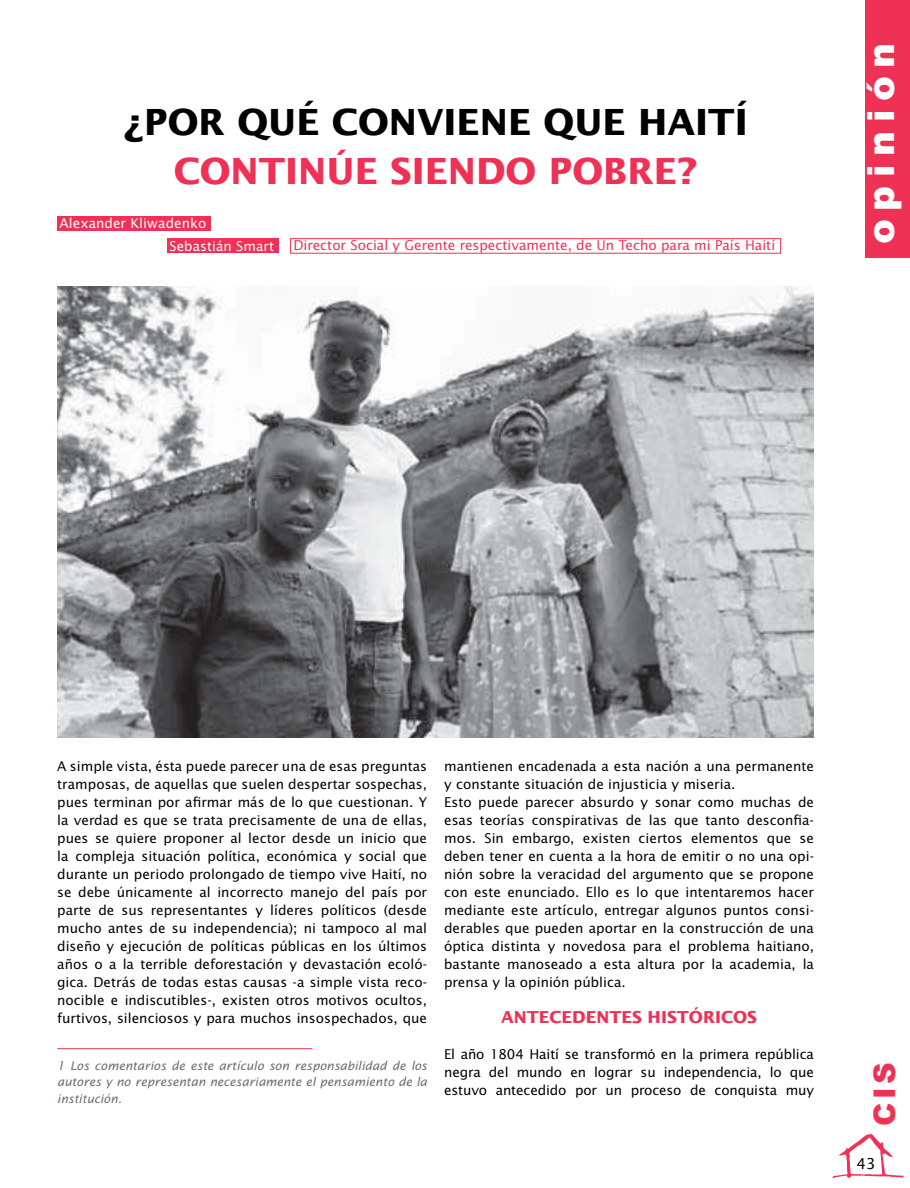
<style>
.page{position:relative;width:910px;height:1188px;background:#fff}
.page>*{position:absolute;margin:0;border:0;box-sizing:border-box;transform-origin:0 0}
.t1{font:700 36px "Lucida Sans";color:#000}
.t2{font:700 36px "Lucida Sans";color:#ee3155}
.t3{font:900 30px "Arial";color:#ee3155}
.t4{font:700 16.5px "Lucida Sans";color:#ee3155}
.t5{font:15px "Lucida Sans";color:#000}
.t6{font:13.5px/18px "Lucida Sans";color:#000;text-align:justify}
.t7{font:13.5px "Lucida Sans";color:#ee3155}
.t8{font:13.5px/22.8px "Lucida Sans";color:#fff}
.t9{font:italic 12px/16.5px "Lucida Sans";color:#6a6d73;text-align:justify}
.s1{font-family:"Arial"}
</style>
<div class="page">
<svg style="left:832px;top:1134px;width:71px;height:44px"></svg>
<div style="left:57px;top:216px;width:153px;height:14px;background:#ee3155"></div>
<div style="left:167px;top:238px;width:111px;height:15px;background:#ee3155"></div>
<div style="left:290px;top:238px;width:490px;height:15px;border:1px solid #ee3155"></div>
<div style="left:865px;top:0;width:44px;height:257px;background:#ee3155"></div>
<img style="left:57px;top:287px;width:756px;height:450px">
<hr style="left:57px;top:1048px;width:255px;height:1px;background:#ee3155">
<h1 class="t1" style="left:123px;top:107px;width:625px">¿POR QUÉ CONVIENE QUE HAITÍ</h1>
<h1 class="t2" style="left:174px;top:157px;width:525px">CONTINÚE SIENDO POBRE?</h1>
<p class="t8" style="left:169px;top:212px;width:106px;text-indent:-110px">Alexander Kliwadenko<br>Sebastián Smart</p>
<p class="t7" style="left:293px;top:240px;width:483px">Director Social y Gerente respectivamente, de Un Techo para mi País Haití</p>
<p class="t6" style="left:57px;top:758px;width:371px">A simple vista, ésta puede parecer una de esas preguntas tramposas, de aquellas que suelen despertar sospechas, pues terminan por afirmar más de lo que cuestionan. Y la verdad es que se trata precisamente de una de ellas, pues se quiere proponer al lector desde un inicio que la compleja situación política, económica y social que durante un periodo prolongado de tiempo vive Haití, no se debe únicamente al incorrecto manejo del país por parte de sus representantes y líderes políticos (desde mucho antes de su independencia); ni tampoco al mal diseño y ejecución de políticas públicas en los últimos años o a la terrible deforestación y devastación ecoló&shy;gica. Detrás de todas estas causas -a simple vista reco&shy;nocible e indiscutibles-, existen otros motivos ocultos, furtivos, silenciosos y para muchos insospechados, que</p>
<p class="t9" style="left:57px;top:1058px;width:371px">1 Los comentarios de este artículo son responsabilidad de los autores y no representan necesariamente el pensamiento de la institución.</p>
<p class="t6" style="left:444px;top:758px;width:371px;text-align:left">mantienen encadenada a esta nación a una permanente y constante situación de injusticia y miseria.<br>Esto puede parecer absurdo y sonar como muchas de esas teorías conspirativas de las que tanto desconfia&shy;mos. Sin embargo, existen ciertos elementos que se deben tener en cuenta a la hora de emitir o no una opi&shy;nión sobre la veracidad del argumento que se propone con este enunciado. Ello es lo que intentaremos hacer mediante este artículo, entregar algunos puntos consi&shy;derables que pueden aportar en la construcción de una óptica distinta y novedosa para el problema haitiano, bastante manoseado a esta altura por la academia, la prensa y la opinión pública.</p>
<p class="t4" style="left:501px;top:1010px;width:257px">ANTECEDENTES HISTÓRICOS</p>
<p class="t6" style="left:444px;top:1046px;width:371px">El año 1804 Haití se transform<span class="s1">-</span> en la primera república negra del mundo en lograr su independencia, lo que estuvo antecedido por un proceso de conquista muy</p>
<h2 class="t3" style="left:867px;top:1126px;width:25px;rotate:-90deg">-</h2>
<p class="t5" style="left:856px;top:1157px;width:20px">43</p>
</div>
